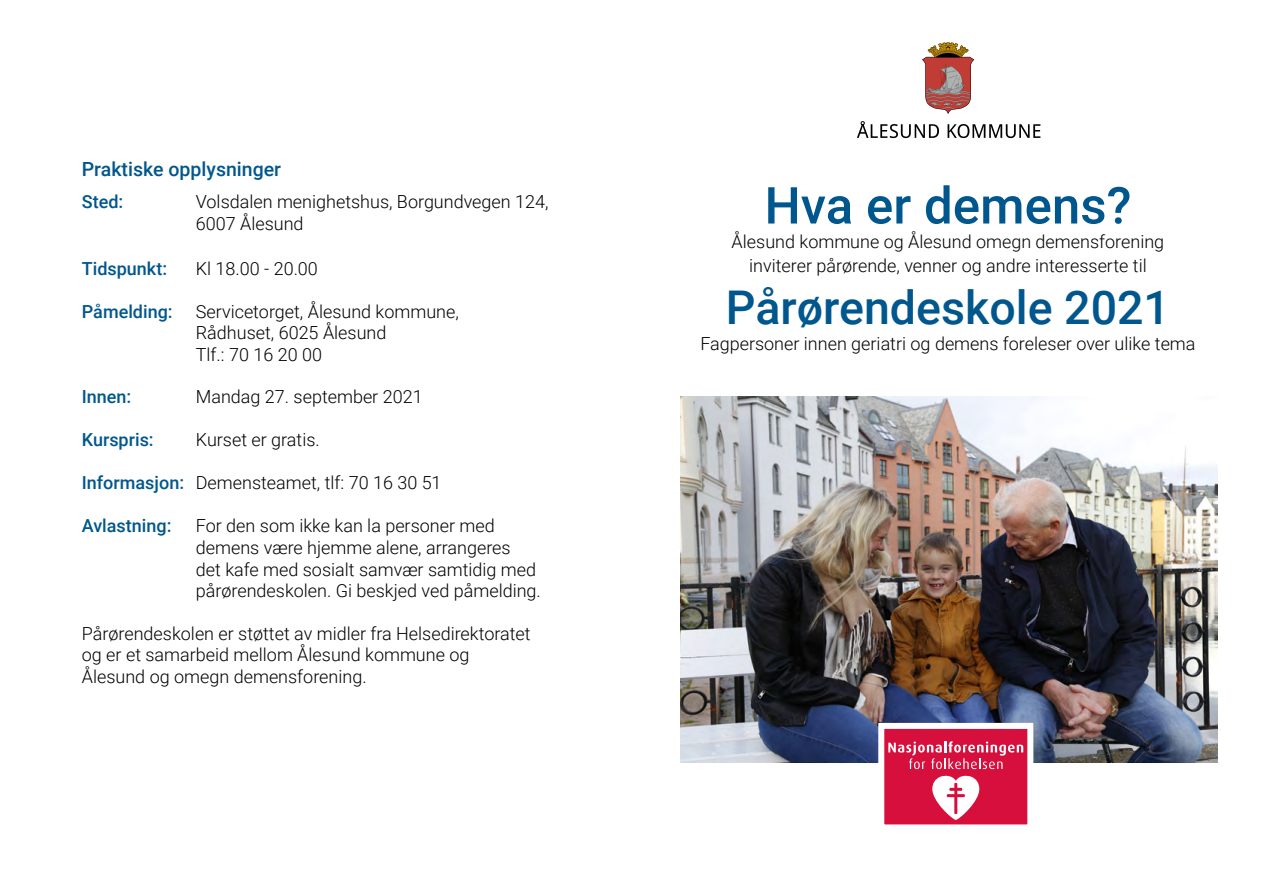
<style>
.page{position:relative;width:1263px;height:893px;background:#fff}
.page>*{position:absolute;margin:0;border:0;box-sizing:border-box;transform-origin:0 0}
.t1{font:500 51px "Roboto";color:#00578d}
.t2{font:500 46.5px "Roboto";color:#00578d}
.t3{font:500 19.5px "Roboto";color:#00578d}
.t4{font:300 18px/21.6px "Roboto";color:#000}
.t5{font:500 18px "Roboto";color:#00578d}
.s1{font-weight:500;color:#00578d}
</style>
<div class="page">
<img style="left:680px;top:397px;width:537px;height:365px">
<svg style="left:875px;top:720px;width:161px;height:105px"></svg>
<svg style="left:857px;top:121px;width:82px;height:17px"></svg>
<svg style="left:947px;top:124px;width:93px;height:14px"></svg>
<svg style="left:922px;top:43px;width:52px;height:71px"></svg>
<p class="t3" style="left:82px;top:156px;width:201px">Praktiske opplysninger</p>
<p class="t5" style="left:82px;top:189px;width:43px">Sted:</p>
<p class="t4" style="left:196px;top:190px;width:354px">Volsdalen menighetshus, Borgundvegen 124,<br>6007 Ålesund</p>
<p class="t5" style="left:82px;top:256px;width:87px">Tidspunkt:</p>
<p class="t4" style="left:196px;top:257px;width:124px">Kl 18.00 - 20.00</p>
<p class="t5" style="left:82px;top:298px;width:92px">Påmelding:</p>
<p class="t4" style="left:196px;top:300px;width:265px">Servicetorget, Ålesund kommune,<br>Rådhuset, 6025 Ålesund<br>Tlf.: 70 16 20 00</p>
<p class="t5" style="left:82px;top:384px;width:51px">Innen:</p>
<p class="t4" style="left:196px;top:385px;width:228px">Mandag 27. september 2021</p>
<p class="t5" style="left:82px;top:427px;width:73px">Kurspris:</p>
<p class="t4" style="left:196px;top:428px;width:125px">Kurset er gratis.</p>
<p class="t4" style="left:82px;top:471px;width:361px"><span class="s1">Informasjon:</span> Demensteamet, tlf: 70 16 30 51</p>
<p class="t5" style="left:82px;top:513px;width:91px">Avlastning:</p>
<p class="t4" style="left:196px;top:514px;width:347px">For den som ikke kan la personer med demens være hjemme alene, arrangeres<br>det kafe med sosialt samvær samtidig med pårørendeskolen. Gi beskjed ved påmelding.</p>
<p class="t4" style="left:82px;top:622px;width:450px">Pårørendeskolen er støttet av midler fra Helsedirektoratet og er et samarbeid mellom Ålesund kommune og<br>Ålesund og omegn demensforening.</p>
<h1 class="t1" style="left:764px;top:170px;width:368px">Hva er demens?</h1>
<p class="t4" style="left:732px;top:228px;width:434px;line-height:24px;text-align:center">Ålesund kommune og Ålesund omegn demensforening inviterer pårørende, venner og andre interesserte til</p>
<h2 class="t2" style="left:726px;top:275px;width:446px">Pårørendeskole 2021</h2>
<p class="t4" style="left:700px;top:332px;width:497px">Fagpersoner innen geriatri og demens foreleser over ulike tema</p>
</div>
